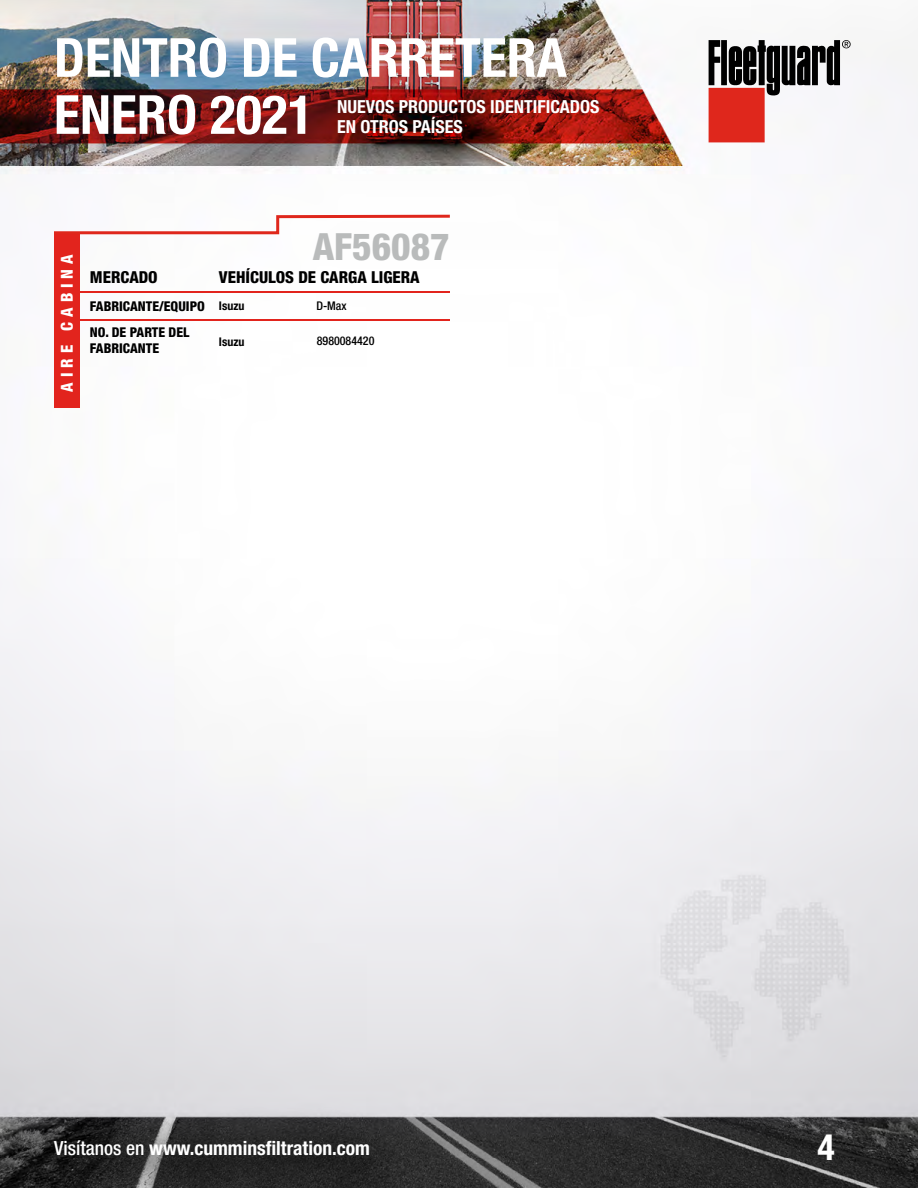
<style>
.page{position:relative;width:918px;height:1188px;background:#fff}
.page>*{position:absolute;margin:0;border:0;box-sizing:border-box;transform-origin:0 0}
.t1{font:700 condensed 54px/57px "Helvetica Neue LT Std";color:#fff}
.t2{font:800 condensed 37.5px "Helvetica Neue LT Std";color:#b9bbbb}
.t3{font:700 condensed 36px "Helvetica Neue LT Std";color:#fff}
.t4{font:700 condensed 19.5px "Helvetica Neue LT Std";color:#fff}
.t5{font:700 condensed 18px/19.5px "Helvetica Neue LT Std";color:#fff}
.t6{font:800 condensed 16.5px "Helvetica Neue LT Std";color:#000}
.t7{font:800 condensed 16.5px "Helvetica Neue LT Std";letter-spacing:.3em;color:#fff}
.t8{font:800 condensed 13.5px/16.2px "Helvetica Neue LT Std";color:#000}
.t9{font:500 condensed 12px "Helvetica Neue LT Std";color:#000}
.t10{font:700 condensed 12px "Helvetica Neue LT Std";color:#000}
.s1{font-weight:500}
</style>
<div class="page">
<img style="left:0;top:0;width:918px;height:1188px">
<div style="left:21px;top:1106px;width:403px;height:82px;background:#000;opacity:.77"></div>
<svg style="left:709px;top:40px;width:142px;height:102px"></svg>
<div style="left:13px;top:0;width:597px;height:178px;background:#283583;opacity:.07"></div>
<div style="left:54px;top:233px;width:26px;height:175px;background:#e2241d"></div>
<svg style="left:51px;top:213px;width:402px;height:23px"></svg>
<hr style="left:80px;top:292px;width:370px;height:1px;background:#e2241d">
<hr style="left:80px;top:319px;width:370px;height:2px;background:#e2241d">
<h1 class="t1" style="left:54px;top:28px;width:514px">DENTRO DE CARRETERA<br>ENERO 2021</h1>
<p class="t5" style="left:337px;top:97px;width:264px">NUEVOS PRODUCTOS IDENTIFICADOS<br>EN OTROS PAÍSES</p>
<p class="t7" style="left:57px;top:392px;width:139px;rotate:-90deg">AIRE CABINA</p>
<p class="t6" style="left:90px;top:267px;width:69px">MERCADO</p>
<p class="t8" style="left:90px;top:298px;width:116px">FABRICANTE/EQUIPO</p>
<p class="t8" style="left:90px;top:324px;width:101px">NO. DE PARTE DEL<br>FABRICANTE</p>
<h2 class="t2" style="left:313px;top:223px;width:139px">AF56087</h2>
<p class="t6" style="left:219px;top:267px;width:202px">VEHÍCULOS DE CARGA LIGERA</p>
<p class="t10" style="left:219px;top:299px;width:27px">Isuzu</p>
<p class="t9" style="left:316px;top:299px;width:32px">D-Max</p>
<p class="t10" style="left:219px;top:334px;width:27px">Isuzu</p>
<p class="t9" style="left:317px;top:333px;width:59px">8980084420</p>
<p class="t4" style="left:54px;top:1136px;width:318px"><span class="s1">Visítanos en</span> www.cumminsfiltration.com</p>
<h3 class="t3" style="left:818px;top:1125px;width:19px">4</h3>
</div>
